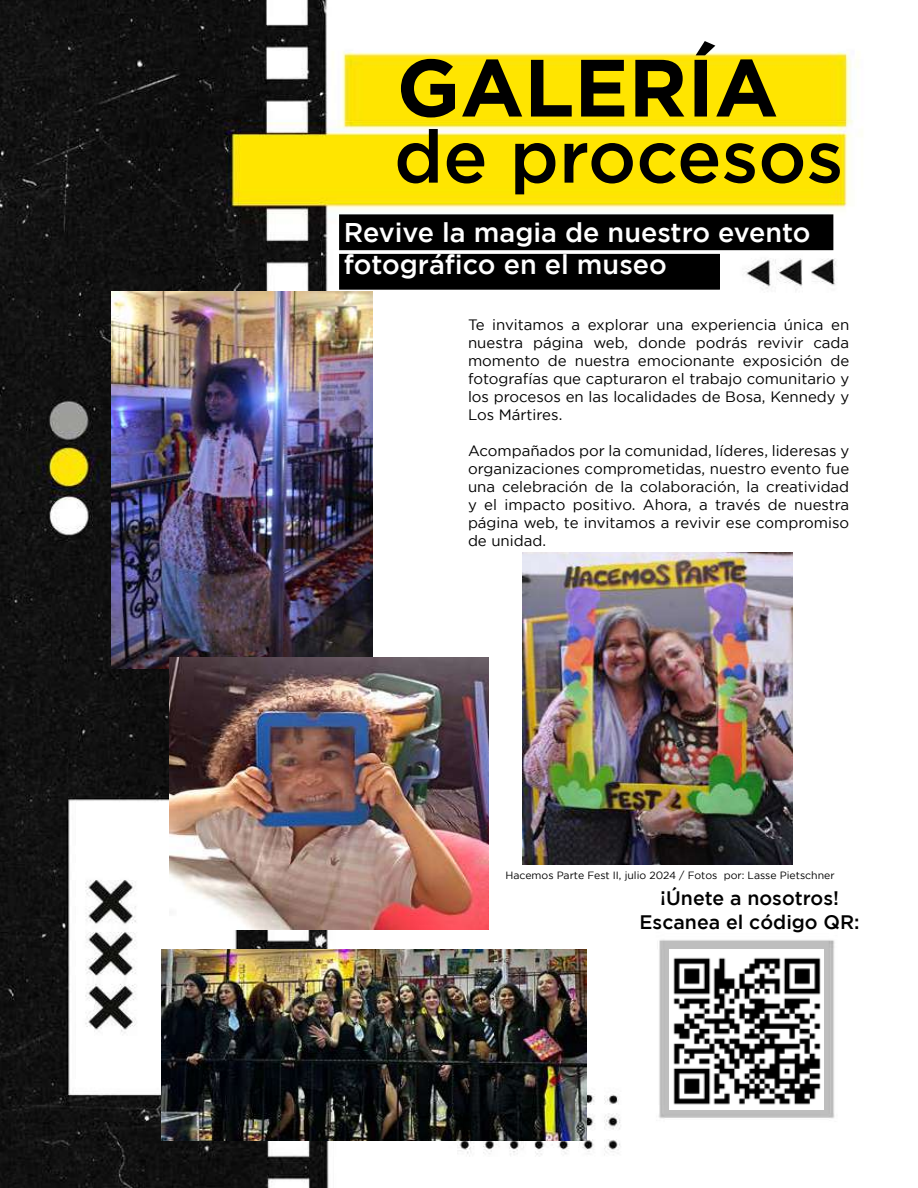
<style>
.page{position:relative;width:918px;height:1188px;background:#fff}
.page>*{position:absolute;margin:0;border:0;box-sizing:border-box;transform-origin:0 0}
.t1{font:700 81px "Gotham";color:#000}
.t2{font:500 73.5px "Gotham";color:#000}
.t3{font:500 27px/32.4px "Gotham";color:#fff}
.t4{font:500 19.5px/23.4px "Gotham";color:#000;text-align:center}
.t5{font:15px/18px "Gotham";color:#000;text-align:justify}
.t6{font:10.5px "Gotham";color:#000}
</style>
<div class="page">
<img style="left:0;top:0;width:862px;height:1188px">
<div style="left:340px;top:215px;width:493px;height:34px;background:#000"></div>
<div style="left:339px;top:214px;width:494px;height:36px;border:2px solid #000"></div>
<div style="left:340px;top:255px;width:379px;height:34px;background:#000"></div>
<div style="left:339px;top:254px;width:381px;height:36px;border:2px solid #000"></div>
<img style="left:111px;top:292px;width:261px;height:376px">
<img style="left:523px;top:553px;width:270px;height:311px">
<img style="left:169px;top:658px;width:320px;height:271px">
<img style="left:162px;top:949px;width:424px;height:191px">
<img style="left:670px;top:949px;width:153px;height:161px">
<h1 class="t1" style="left:397px;top:41px;width:383px">GALERÍA</h1>
<h2 class="t2" style="left:394px;top:115px;width:451px">de procesos</h2>
<h3 class="t3" style="left:344px;top:215px;width:468px">Revive la magia de nuestro evento fotográfico en el museo</h3>
<p class="t5" style="left:468px;top:315px;width:383px">Te invitamos a explorar una experiencia única en nuestra página web, donde podrás revivir cada momento de nuestra emocionante exposición de fotografías que capturaron el trabajo comunitario y los procesos en las localidades de Bosa, Kennedy y Los Mártires.</p>
<p class="t5" style="left:468px;top:441px;width:383px">Acompañados por la comunidad, líderes, lideresas y organizaciones comprometidas, nuestro evento fue una celebración de la colaboración, la creatividad y el impacto positivo. Ahora, a través de nuestra página web, te invitamos a revivir ese compromiso de unidad.</p>
<p class="t6" style="left:505px;top:870px;width:331px">Hacemos Parte Fest II, julio 2024 / Fotos por: Lasse Pietschner</p>
<h3 class="t4" style="left:640px;top:886px;width:222px">¡Únete a nosotros!<br>Escanea el código QR:</h3>
</div>
